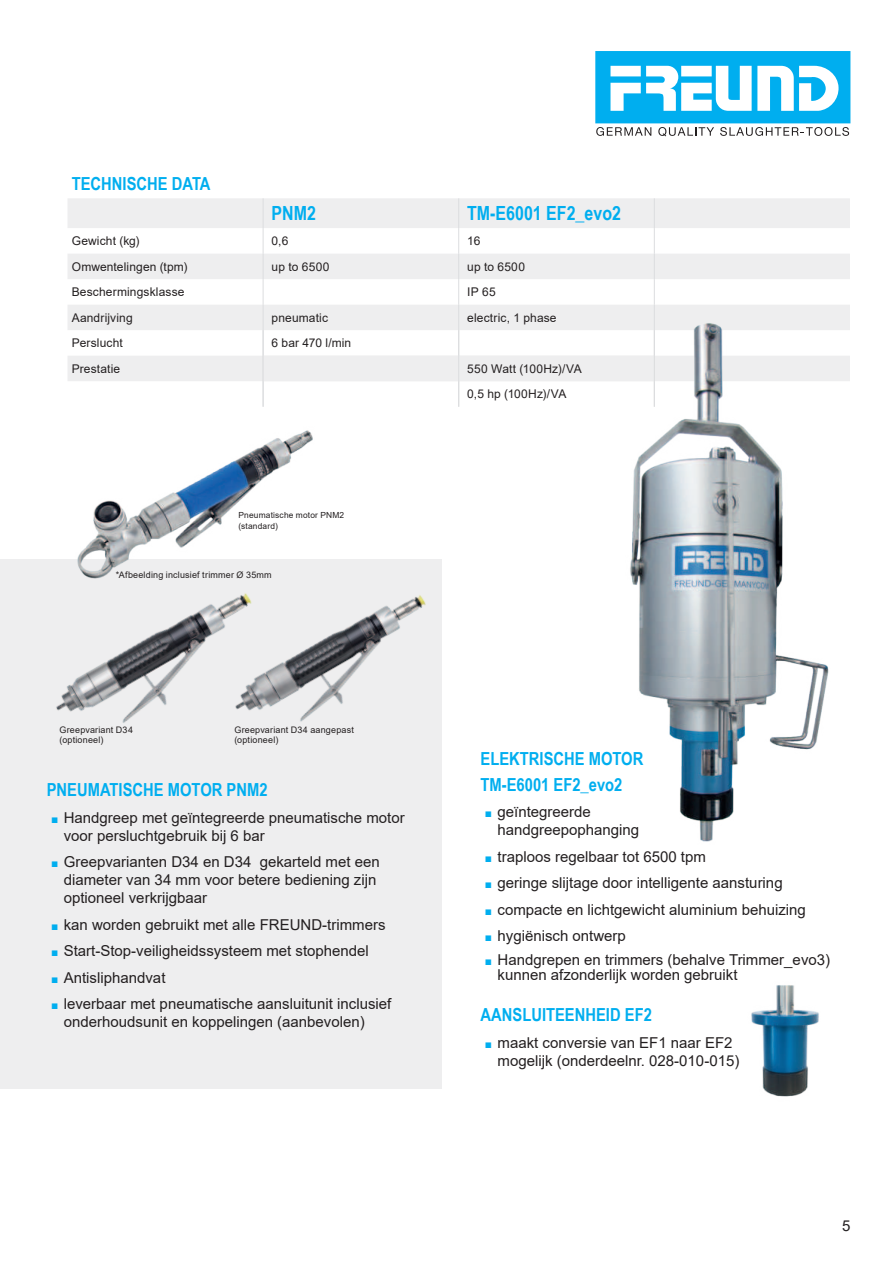
<style>
.page{position:relative;width:893px;height:1263px;background:#fff}
.page>*{position:absolute;margin:0;border:0;box-sizing:border-box;transform-origin:0 0}
.t1{font:700 19.5px "Arial Narrow";color:#00aeef}
.t2{font:700 18px/25.8px "Arial Narrow";color:#00aeef}
.t3{font:15px/18px "Arial";color:#231f20}
.t4{font:12px/25.5px "Arial";letter-spacing:.01em;color:#231f20}
.t5{font:9px/10.5px "Arial";letter-spacing:.02em;color:#231f20}
.t6{font:8.4px/10.5px "Arial";letter-spacing:.02em;color:#231f20}
.s1{font-weight:700;font-size:12px;color:#00aeef}
</style>
<div class="page">
<div style="left:0;top:559px;width:442px;height:529px;background:#eeeeef"></div>
<div style="left:68px;top:198px;width:782px;height:30px;background:#eeeeef"></div>
<hr style="left:263px;top:198px;width:1px;height:30px;background:#dcdddf">
<hr style="left:458px;top:198px;width:1px;height:30px;background:#dcdddf">
<hr style="left:654px;top:198px;width:1px;height:30px;background:#dcdddf">
<svg style="left:68px;top:228px;width:782px;height:179px"></svg>
<svg style="left:595px;top:51px;width:255px;height:85px"></svg>
<img style="left:77px;top:430px;width:236px;height:149px">
<img style="left:270px;top:595px;width:156px;height:127px">
<img style="left:585px;top:311px;width:256px;height:531px">
<img style="left:56px;top:593px;width:214px;height:130px">
<img style="left:751px;top:985px;width:68px;height:112px">
<p class="t2" style="left:72px;top:172px;width:140px">TECHNISCHE DATA</p>
<p class="t4" style="left:72px;top:228px;width:117px">Gewicht (kg)<br>Omwentelingen (tpm)</p>
<p class="t4" style="left:72px;top:279px;width:114px">Beschermingsklasse<br>Aandrijving</p>
<h1 class="t1" style="left:272px;top:206px;width:46px">PNM2</h1>
<h1 class="t1" style="left:467px;top:206px;width:155px">TM-E6001 EF2_evo2</h1>
<p class="t4" style="left:272px;top:229px;width:18px">0,6</p>
<p class="t4" style="left:467px;top:229px;width:15px">16</p>
<p class="t4" style="left:272px;top:255px;width:59px">up to 6500</p>
<p class="t4" style="left:467px;top:255px;width:59px">up to 6500</p>
<p class="t4" style="left:467px;top:280px;width:30px">IP 65</p>
<p class="t4" style="left:272px;top:305px;width:58px">pneumatic</p>
<p class="t4" style="left:467px;top:305px;width:91px">electric, 1 phase</p>
<p class="t4" style="left:72px;top:330px;width:53px">Perslucht</p>
<p class="t4" style="left:272px;top:330px;width:81px">6 bar 470 l/min</p>
<p class="t4" style="left:72px;top:356px;width:50px">Prestatie</p>
<p class="t4" style="left:467px;top:356px;width:116px">550 Watt (100Hz)/VA<br>0,5 hp (100Hz)/VA</p>
<p class="t6" style="left:238px;top:510px;width:107px">Pneumatische motor PNM2 (standard)</p>
<p class="t5" style="left:116px;top:569px;width:158px">*Afbeelding inclusief trimmer Ø 35mm</p>
<p class="t5" style="left:60px;top:724px;width:75px">Greepvariant D34 (optioneel)</p>
<p class="t5" style="left:234px;top:724px;width:121px">Greepvariant D34 aangepast (optioneel)</p>
<p class="t2" style="left:47px;top:778px;width:222px">PNEUMATISCHE MOTOR PNM2</p>
<p class="t3" style="left:64px;top:808px;width:342px;text-indent:-13px"><span class="s1">■</span> Handgreep met geïntegreerde pneumatische motor voor persluchtgebruik bij 6 bar</p>
<p class="t3" style="left:64px;top:853px;width:317px;text-indent:-13px"><span class="s1">■</span> Greepvarianten D34 en D34 gekarteld met een diameter van 34 mm voor betere bediening zijn optioneel verkrijgbaar</p>
<p class="t3" style="left:51px;top:915px;width:336px"><span class="s1">■</span> kan worden gebruikt met alle FREUND-trimmers</p>
<p class="t3" style="left:51px;top:942px;width:319px"><span class="s1">■</span> Start-Stop-veiligheidssysteem met stophendel</p>
<p class="t3" style="left:51px;top:968px;width:116px"><span class="s1">■</span> Antisliphandvat</p>
<p class="t3" style="left:64px;top:995px;width:329px;text-indent:-13px"><span class="s1">■</span> leverbaar met pneumatische aansluitunit inclusief onderhoudsunit en koppelingen (aanbevolen)</p>
<p class="t2" style="left:480px;top:746px;width:164px">ELEKTRISCHE MOTOR<br>TM-E6001 EF2_evo2</p>
<p class="t3" style="left:497px;top:804px;width:143px;text-indent:-13px"><span class="s1">■</span> geïntegreerde handgreepophanging</p>
<p class="t3" style="left:485px;top:847px;width:223px"><span class="s1">■</span> traploos regelbaar tot 6500 tpm</p>
<p class="t3" style="left:485px;top:874px;width:299px"><span class="s1">■</span> geringe slijtage door intelligente aansturing</p>
<p class="t3" style="left:485px;top:900px;width:323px"><span class="s1">■</span> compacte en lichtgewicht aluminium behuizing</p>
<p class="t3" style="left:485px;top:927px;width:143px"><span class="s1">■</span> hygiënisch ontwerp</p>
<p class="t3" style="left:497px;top:952px;width:334px;line-height:15px;text-indent:-13px"><span class="s1">■</span> Handgrepen en trimmers (behalve Trimmer_evo3) kunnen afzonderlijk worden gebruikt</p>
<p class="t2" style="left:480px;top:1003px;width:173px">AANSLUITEENHEID EF2</p>
<p class="t3" style="left:497px;top:1033px;width:243px;text-indent:-13px"><span class="s1">■</span> maakt conversie van EF1 naar EF2 mogelijk (onderdeelnr. 028-010-015)</p>
<p class="t3" style="left:842px;top:1218px;width:10px">5</p>
</div>
